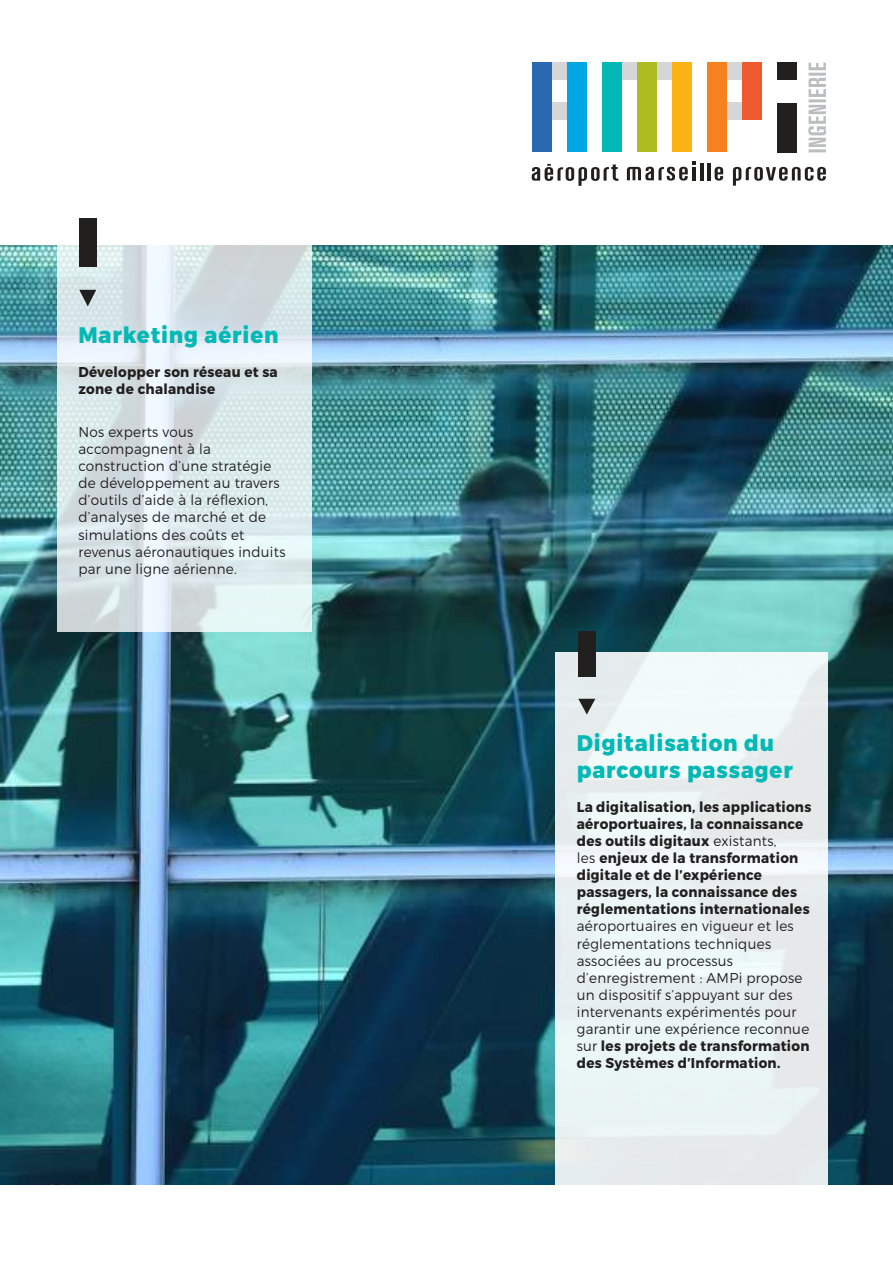
<style>
.page{position:relative;width:893px;height:1263px;background:#fff}
.page>*{position:absolute;margin:0;border:0;box-sizing:border-box;transform-origin:0 0}
.t1{font:800 22.5px/27px "Montserrat";letter-spacing:.04em;color:#04b9b5;scale:.95 1}
.t2{font:300 14.25px/17.1px "Montserrat";letter-spacing:.02em;color:#221f1f;scale:.95 1}
.t3{font:700 14.25px/17.1px "Montserrat";letter-spacing:.02em;color:#221f1f;scale:.95 1}
.s1{font-weight:300}
.s2{font-weight:700}
</style>
<div class="page">
<img style="left:0;top:246px;width:892px;height:939px">
<div style="left:551px;top:63px;width:16px;height:17px;background:#d5d6d8"></div>
<div style="left:622px;top:63px;width:15px;height:17px;background:#d5d6d8"></div>
<div style="left:657px;top:63px;width:15px;height:17px;background:#d5d6d8"></div>
<div style="left:727px;top:63px;width:15px;height:17px;background:#d5d6d8"></div>
<div style="left:551px;top:103px;width:16px;height:17px;background:#d5d6d8"></div>
<div style="left:727px;top:103px;width:15px;height:17px;background:#d5d6d8"></div>
<div style="left:532px;top:63px;width:19px;height:89px;background:#2a68b2"></div>
<div style="left:567px;top:63px;width:20px;height:89px;background:#00a5e3"></div>
<div style="left:602px;top:63px;width:20px;height:89px;background:#04b9b5"></div>
<div style="left:637px;top:63px;width:20px;height:89px;background:#afbc21"></div>
<div style="left:742px;top:63px;width:20px;height:57px;background:#f05a30"></div>
<div style="left:707px;top:63px;width:20px;height:89px;background:#f5821f"></div>
<div style="left:672px;top:63px;width:20px;height:89px;background:#fcb215"></div>
<div style="left:777px;top:103px;width:20px;height:49px;background:#221f1f"></div>
<div style="left:777px;top:63px;width:20px;height:17px;background:#221f1f"></div>
<hr style="left:692px;top:167px;width:4px;height:13px;background:#221f1f">
<hr style="left:700px;top:163px;width:3px;height:17px;background:#221f1f">
<hr style="left:707px;top:163px;width:4px;height:17px;background:#221f1f">
<svg style="left:715px;top:167px;width:8px;height:14px"></svg>
<svg style="left:627px;top:162px;width:68px;height:19px"></svg>
<svg style="left:733px;top:167px;width:93px;height:19px"></svg>
<svg style="left:532px;top:164px;width:86px;height:22px"></svg>
<svg style="left:808px;top:63px;width:18px;height:89px"></svg>
<div style="left:555px;top:652px;width:273px;height:535px;background:#eaf3f4"></div>
<div style="left:578px;top:631px;width:17px;height:46px;background:#221f1f"></div>
<svg style="left:578px;top:699px;width:17px;height:15px"></svg>
<svg style="left:57px;top:244px;width:255px;height:387px;background:#dbe6e9"></svg>
<div style="left:79px;top:219px;width:17px;height:48px;background:#221f1f"></div>
<svg style="left:79px;top:290px;width:17px;height:16px"></svg>
<h1 class="t1" style="left:78px;top:323px;width:212px">Marketing aérien</h1>
<p class="t3" style="left:78px;top:364px;width:211px">Développer son réseau et sa zone de chalandise</p>
<p class="t2" style="left:78px;top:424px;width:219px">Nos experts vous accompagnent à la construction d’une stratégie de développement au travers d’outils d’aide à la réflexion, d’analyses de marché et de simulations des coûts et revenus aéronautiques induits par une ligne aérienne.</p>
<h1 class="t1" style="left:577px;top:731px;width:229px">Digitalisation du parcours passager</h1>
<p class="t3" style="left:577px;top:799px;width:248px">La digitalisation, les applications aéroportuaires, la connaissance des outils digitaux <span class="s1">existants,<br>les</span> enjeux de la transformation digitale et de l’expérience passagers, la connaissance des réglementations internationales</p>
<p class="t2" style="left:577px;top:918px;width:246px">aéroportuaires en vigueur et les réglementations techniques associées au processus d’enregistrement : AMPi propose un dispositif s’appuyant sur des intervenants expérimentés pour garantir une expérience reconnue sur <span class="s2">les projets de transformation des Systèmes d’Information.</span></p>
</div>
